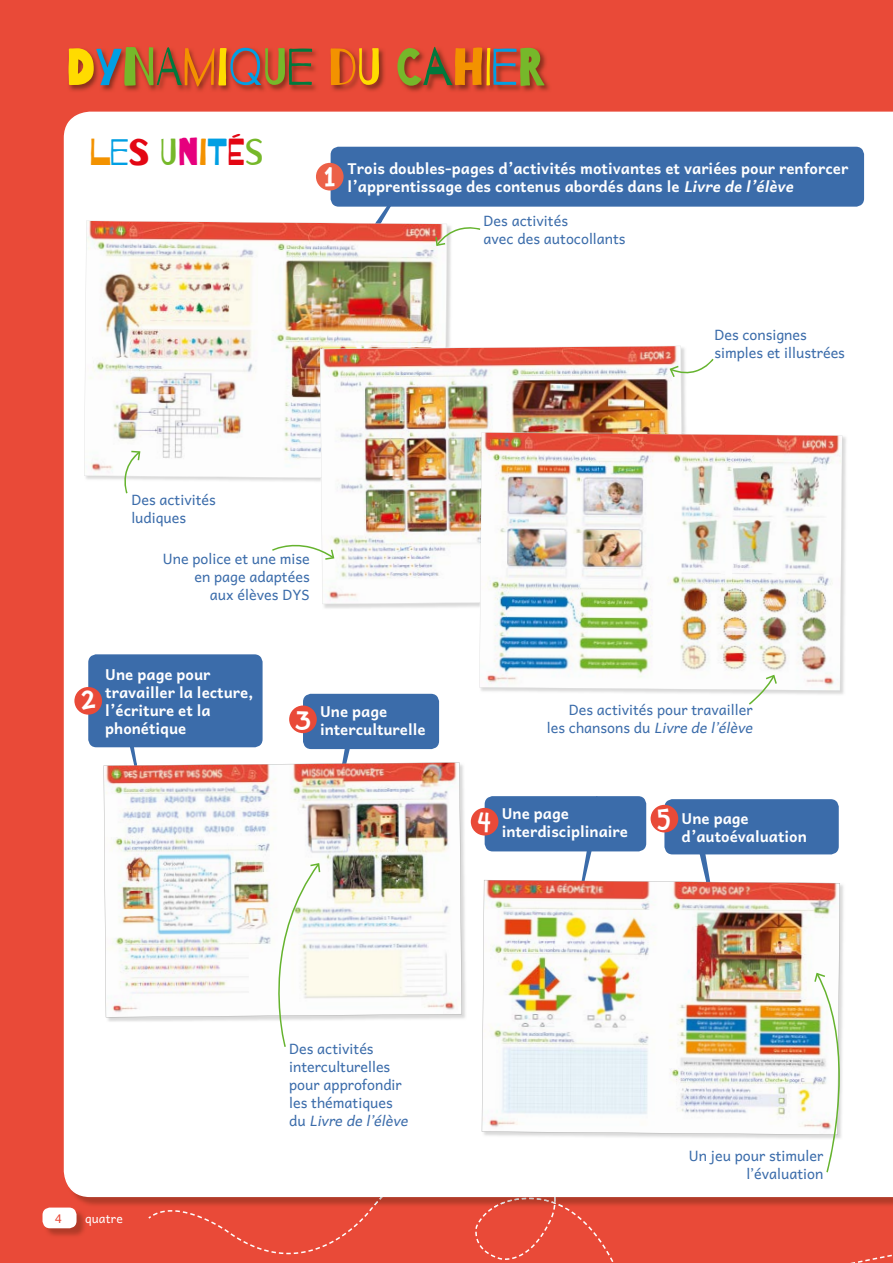
<style>
.page{position:relative;width:893px;height:1263px;background:#e94a38}
.page>*{position:absolute;margin:0;border:0;box-sizing:border-box;transform-origin:0 0}
.t1{font:52.5px "Barrio";letter-spacing:-.02em;color:#ffdb00}
.t2{font:37.5px "Barrio";letter-spacing:-.02em;color:#f39200}
.t3{font:500 27.75px "Chaloops";color:#fff}
.t4{font:700 15px/18px "Andika New Basic";color:#fff}
.t5{font:14.25px/18px "Andika New Basic";color:#3b6caa}
.t6{font:12px "Andika New Basic";letter-spacing:.015em;color:#fff}
.t7{font:12px "Andika New Basic";color:#e94a38}
.s1{color:#009fe3}
.s2{color:#76b82a}
.s3{color:#00793d}
.s4{color:#f39200}
.s5{color:#e30613}
.s6{color:#e6007d}
.s7{font-style:italic}
</style>
<div class="page">
<img style="left:68px;top:47px;width:482px;height:45px">
<svg style="left:148px;top:1207px;width:225px;height:48px"></svg>
<img style="left:371px;top:1198px;width:3px;height:9px">
<div style="left:64px;top:112px;width:829px;height:1085px;background:#fff"></div>
<svg style="left:691px;top:854px;width:25px;height:26px"></svg>
<div style="left:664px;top:799px;width:175px;height:55px;background:#3b6caa;border-radius:8px"></div>
<div style="left:651px;top:805px;width:27px;height:27px;background:#e94a38;border-radius:50%"></div>
<svg style="left:578px;top:851px;width:26px;height:29px"></svg>
<div style="left:485px;top:796px;width:161px;height:55px;background:#3b6caa;border-radius:8px"></div>
<div style="left:471px;top:808px;width:27px;height:27px;background:#e94a38;border-radius:50%"></div>
<svg style="left:336px;top:749px;width:25px;height:13px"></svg>
<div style="left:303px;top:694px;width:136px;height:55px;background:#3b6caa;border-radius:8px"></div>
<div style="left:289px;top:705px;width:28px;height:28px;background:#e94a38;border-radius:50%"></div>
<svg style="left:115px;top:747px;width:25px;height:15px"></svg>
<div style="left:88px;top:654px;width:175px;height:93px;background:#3b6caa;border-radius:8px"></div>
<div style="left:74px;top:687px;width:28px;height:28px;background:#e94a38;border-radius:50%"></div>
<div style="left:331px;top:147px;width:533px;height:60px;background:#3b6caa;border-radius:8px"></div>
<div style="left:316px;top:163px;width:28px;height:27px;background:#ec6148;border-radius:50%"></div>
<img style="left:104px;top:763px;width:363px;height:259px">
<img style="left:104px;top:762px;width:358px;height:255px">
<svg style="left:275px;top:863px;width:45px;height:184px;background:#f4f7f0"></svg>
<svg style="left:344px;top:206px;width:61px;height:15px"></svg>
<img style="left:84px;top:221px;width:363px;height:258px">
<img style="left:320px;top:346px;width:363px;height:258px">
<img style="left:480px;top:433px;width:368px;height:263px">
<img style="left:479px;top:432px;width:363px;height:259px">
<svg style="left:123px;top:451px;width:17px;height:42px"></svg>
<svg style="left:272px;top:541px;width:62px;height:19px"></svg>
<svg style="left:435px;top:225px;width:45px;height:21px"></svg>
<svg style="left:749px;top:675px;width:28px;height:30px"></svg>
<img style="left:482px;top:880px;width:358px;height:93px">
<svg style="left:670px;top:359px;width:44px;height:18px"></svg>
<svg style="left:374px;top:973px;width:519px;height:290px"></svg>
<img style="left:45px;top:1211px;width:40px;height:25px">
<div style="left:43px;top:1207px;width:34px;height:21px;background:#fff;border-radius:8px"></div>
<h1 class="t1" style="left:65px;top:39px;width:482px">D<span class="s1">Y</span><span class="s2">N</span><span class="s3">A</span><span class="s4">M</span>I<span class="s1">Q</span><span class="s2">U</span><span class="s3">E</span> <span class="s4">D</span>U <span class="s2">C</span><span class="s3">A</span><span class="s4">H</span>I<span class="s1">E</span><span class="s2">R</span></h1>
<h2 class="t2" style="left:89px;top:132px;width:176px">L<span class="s1">E</span><span class="s5">S</span> <span class="s2">U</span><span class="s6">N</span>I<span class="s1">T</span><span class="s5">É</span><span class="s2">S</span></h2>
<p class="t4" style="left:324px;top:157px;width:526px;text-indent:24px">Trois doubles-pages d’activités motivantes et variées pour renforcer<br><sup>1</sup> l’apprentissage des contenus abordés dans le <span class="s7">Livre de l’élève</span></p>
<p class="t5" style="left:483px;top:210px;width:144px">Des activités<br>avec des autocollants</p>
<p class="t5" style="left:714px;top:323px;width:132px">Des consignes simples et illustrées</p>
<p class="t5" style="left:131px;top:489px;width:86px">Des activités ludiques</p>
<p class="t5" style="left:163px;top:547px;width:148px;text-align:right">Une police et une mise en page adaptées<br>aux élèves DYS</p>
<h3 class="t3" style="left:81px;top:677px;width:16px">2</h3>
<p class="t4" style="left:105px;top:663px;width:149px">Une page pour travailler la lecture, l’écriture et la phonétique</p>
<p class="t4" style="left:295px;top:700px;width:132px;text-indent:25px">Une page<br><sup>3</sup> interculturelle</p>
<p class="t5" style="left:547px;top:698px;width:211px;text-align:right">Des activités pour travailler<br>les chansons du <span class="s7">Livre de l’élève</span></p>
<h3 class="t3" style="left:478px;top:798px;width:14px">4</h3>
<p class="t4" style="left:502px;top:803px;width:69px">Une page</p>
<h3 class="t3" style="left:657px;top:793px;width:15px">5</h3>
<p class="t4" style="left:502px;top:821px;width:128px">interdisciplinaire</p>
<p class="t4" style="left:681px;top:807px;width:127px">Une page d’autoévaluation</p>
<p class="t7" style="left:55px;top:1208px;width:9px">4</p>
<p class="t6" style="left:85px;top:1207px;width:39px">quatre</p>
<p class="t5" style="left:289px;top:1037px;width:124px">Des activités interculturelles pour approfondir les thématiques<br>d u <span class="s7">Livre de l’élève</span></p>
<p class="t5" style="left:689px;top:1145px;width:136px;text-align:right">Un jeu pour stimuler l’évaluation</p>
</div>
